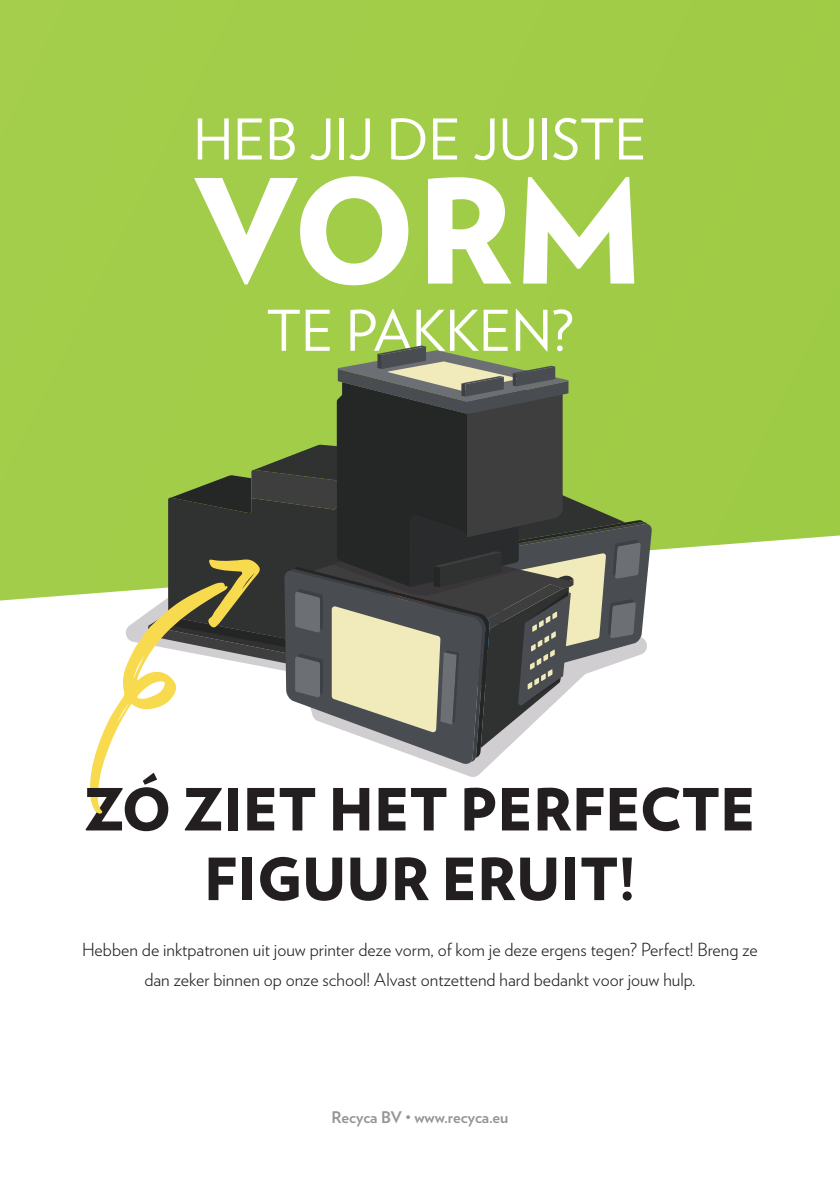
<style>
.page{position:relative;width:840px;height:1191px;background:#fff}
.page>*{position:absolute;margin:0;border:0;box-sizing:border-box;transform-origin:0 0}
.t1{font:900 144px "Verlag";color:#fff}
.t2{font:900 58px/69.6px "Verlag";color:#231f20;text-align:center}
.t3{font:56px "Verlag";color:#fff}
.t4{font:300 18px/30px "Verlag";color:#231f20;text-align:center}
.t5{font:700 16px "Verlag";color:#939598}
.s1{font-weight:300}
</style>
<div class="page">
<div style="left:0;top:0;width:839px;height:600px;background:#a1cd48"></div>
<svg style="left:90px;top:345px;width:561px;height:468px"></svg>
<h3 class="t3" style="left:193px;top:97px;width:454px">HEB JIJ DE JUISTE</h3>
<h1 class="t1" style="left:195px;top:113px;width:450px">VORM</h1>
<h3 class="t3" style="left:266px;top:289px;width:308px">TE PAKKEN?</h3>
<h2 class="t2" style="left:84px;top:771px;width:672px">ZÓ ZIET HET PERFECTE<br>FIGUUR ERUIT!</h2>
<p class="t4" style="left:82px;top:933px;width:677px">Hebben de inktpatronen uit jouw printer deze vorm, of kom je deze ergens tegen? Perfect! Breng ze dan zeker binnen op onze school! Alvast ontzettend hard bedankt voor jouw hulp.</p>
<p class="t5" style="left:331px;top:1104px;width:178px">Recyca BV <span class="s1">•</span> www.recyca.eu</p>
</div>
